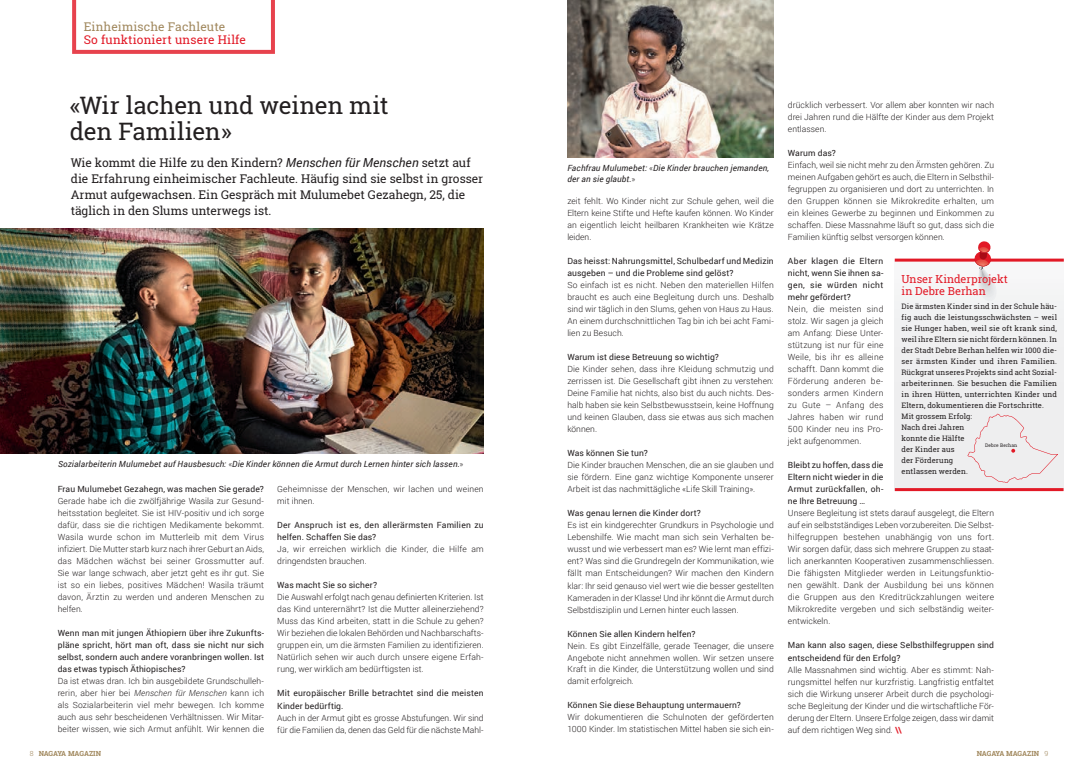
<style>
.page{position:relative;width:1078px;height:780px;background:#fff}
.page>*{position:absolute;margin:0;border:0;box-sizing:border-box;transform-origin:0 0}
.N_Intro{font:24px/26px "Roboto Slab";letter-spacing:-.005em;color:#231f20}
.N_Intro-2{font:12px/16px "Roboto Slab";letter-spacing:-.005em;color:#231f20}
.t1{font:12px "Roboto Slab";letter-spacing:.01em;color:#e21926}
.t2{font:12px "Roboto Slab";letter-spacing:.01em;color:#a0875c}
.N__copy{font:11px "Roboto Slab";letter-spacing:-.005em;color:#e21926}
.N__copy-2{font:300 8.5px/12px "Roboto";letter-spacing:.01em;color:#231f20;text-align:justify}
.N__copy-3{font:8.5px/12px "Roboto";letter-spacing:.015em;color:#231f20}
.N_BU{font:italic 8.5px/11px "Roboto";letter-spacing:.02em;color:#231f20}
.N__copy-4{font:7.5px/11px "Roboto Slab";letter-spacing:.01em;color:#231f20;text-align:justify}
.t3{font:700 7px "Roboto Slab";color:#a0875c}
.vorspann{font:4.8px "Roboto Slab";letter-spacing:.015em;color:#231f20}
.s1{font-family:"Roboto";font-style:italic;font-size:12.5px}
.s2{font-weight:300;font-style:normal}
.s3{font-style:italic}
.s4{font-weight:700;color:#e21926}
.s5{font-weight:300}
</style>
<div class="page">
<div style="left:894px;top:260px;width:169px;height:230px;background:#efeff0"></div>
<hr style="left:894px;top:258px;width:169px;height:3px;background:#e21926">
<hr style="left:894px;top:488px;width:169px;height:3px;background:#e21926">
<img style="left:0;top:228px;width:483px;height:225px">
<img style="left:567px;top:0;width:206px;height:157px">
<svg style="left:973px;top:241px;width:25px;height:54px"></svg>
<svg style="left:967px;top:414px;width:90px;height:68px"></svg>
<svg style="left:72px;top:0;width:203px;height:54px"></svg>
<p class="t2" style="left:84px;top:18px;width:143px">Einheimische Fachleute</p>
<p class="t1" style="left:84px;top:31px;width:163px">So funktioniert unsere Hilfe</p>
<p class="N_Intro" style="left:70px;top:92px;width:320px">«Wir lachen und weinen mit den Familien»</p>
<p class="N_Intro-2" style="left:71px;top:154px;width:414px">Wie kommt die Hilfe zu den Kindern? <span class="s1">Menschen für Menschen</span> setzt auf die Erfahrung einheimischer Fachleute. Häufig sind sie selbst in grosser Armut aufgewachsen. Ein Gespräch mit Mulumebet Gezahegn, 25, die täglich in den Slums unterwegs ist.</p>
<p class="N_BU" style="left:58px;top:458px;width:406px">Sozialarbeiterin Mulumebet auf Hausbesuch: <span class="s2">«</span>Die Kinder können die Armut durch Lernen hinter sich lassen.<span class="s2">»</span></p>
<p class="N__copy-3" style="left:58px;top:483px;width:207px">Frau Mulumebet Gezahegn, was machen Sie gerade?</p>
<p class="N__copy-2" style="left:58px;top:495px;width:208px">Gerade habe ich die zwölfjährige Wasila zur Gesund&shy;heitsstation begleitet. Sie ist HIV-positiv und ich sorge dafür, dass sie die richtigen Medikamente bekommt.<br>Wasila wurde schon im Mutterleib mit dem Virus infiziert. Die Mutter starb kurz nach ihrer Geburt an Aids, das Mädchen wächst bei seiner Grossmutter auf.<br>Sie war lange schwach, aber jetzt geht es ihr gut. Sie ist so ein liebes, positives Mädchen! Wasila träumt davon, Ärztin zu werden und anderen Menschen zu helfen.</p>
<p class="N__copy-3" style="left:58px;top:627px;width:208px;text-align:justify">Wenn man mit jungen Äthiopiern über ihre Zukunfts&shy;pläne spricht, hört man oft, dass sie nicht nur sich selbst, sondern auch andere voranbringen wollen. Ist das etwas typisch Äthiopisches?</p>
<p class="N__copy-2" style="left:58px;top:675px;width:208px">Da ist etwas dran. Ich bin ausgebildete Grundschulleh&shy;rerin, aber hier bei <span class="s3">Menschen für Menschen</span> kann ich als Sozialarbeiterin viel mehr bewegen. Ich komme auch aus sehr bescheidenen Verhältnissen. Wir Mitar&shy;beiter wissen, wie sich Armut anfühlt. Wir kennen die</p>
<p class="N__copy-2" style="left:277px;top:483px;width:208px">Geheimnisse der Menschen, wir lachen und weinen mit ihnen.</p>
<p class="N__copy-3" style="left:277px;top:519px;width:208px">Der Anspruch ist es, den allerärmsten Familien zu helfen. Schaffen Sie das?</p>
<p class="N__copy-2" style="left:277px;top:543px;width:208px">Ja, wir erreichen wirklich die Kinder, die Hilfe am dringendsten brauchen.</p>
<p class="N__copy-3" style="left:277px;top:579px;width:101px">Was macht Sie so sicher?</p>
<p class="N__copy-2" style="left:277px;top:591px;width:208px">Die Auswahl erfolgt nach genau definierten Kriterien. Ist das Kind unterernährt? Ist die Mutter alleinerziehend?<br>Muss das Kind arbeiten, statt in die Schule zu gehen?<br>Wir beziehen die lokalen Behörden und Nachbarschafts&shy;gruppen ein, um die ärmsten Familien zu identifizieren.<br>Natürlich sehen wir auch durch unsere eigene Erfah&shy;rung, wer wirklich am bedürftigsten ist.</p>
<p class="N__copy-3" style="left:277px;top:687px;width:208px">Mit europäischer Brille betrachtet sind die meisten<br>Kinder bedürftig.</p>
<p class="N__copy-2" style="left:277px;top:711px;width:208px">Auch in der Armut gibt es grosse Abstufungen. Wir sind für die Familien da, denen das Geld für die nächste Mahl-</p>
<p class="N_BU" style="left:567px;top:162px;width:203px">Fachfrau Mulumebet: <span class="s2">«</span>Die Kinder brauchen jemanden, der an sie glaubt.<span class="s2">»</span></p>
<p class="N__copy-2" style="left:567px;top:195px;width:208px">zeit fehlt. Wo Kinder nicht zur Schule gehen, weil die Eltern keine Stifte und Hefte kaufen können. Wo Kinder an eigentlich leicht heilbaren Krankheiten wie Krätze leiden.</p>
<p class="N__copy-3" style="left:567px;top:255px;width:208px">Das heisst: Nahrungsmittel, Schulbedarf und Medizin ausgeben – und die Probleme sind gelöst?</p>
<p class="N__copy-2" style="left:567px;top:279px;width:208px">So einfach ist es nicht. Neben den materiellen Hilfen braucht es auch eine Begleitung durch uns. Deshalb sind wir täglich in den Slums, gehen von Haus zu Haus.<br>An einem durchschnittlichen Tag bin ich bei acht Fami&shy;lien zu Besuch.</p>
<p class="N__copy-3" style="left:567px;top:351px;width:153px">Warum ist diese Betreuung so wichtig?</p>
<p class="N__copy-2" style="left:567px;top:363px;width:208px">Die Kinder sehen, dass ihre Kleidung schmutzig und zerrissen ist. Die Gesellschaft gibt ihnen zu verstehen:<br>Deine Familie hat nichts, also bist du auch nichts. Des&shy;halb haben sie kein Selbstbewusstsein, keine Hoffnung und keinen Glauben, dass sie etwas aus sich machen können.</p>
<p class="N__copy-3" style="left:567px;top:447px;width:82px">Was können Sie tun?</p>
<p class="N__copy-2" style="left:567px;top:459px;width:208px">Die Kinder brauchen Menschen, die an sie glauben und sie fördern. Eine ganz wichtige Komponente unserer Arbeit ist das nachmittägliche «Life Skill Training».</p>
<p class="N__copy-3" style="left:567px;top:507px;width:135px">Was genau lernen die Kinder dort?</p>
<p class="N__copy-2" style="left:567px;top:519px;width:208px">Es ist ein kindgerechter Grundkurs in Psychologie und Lebenshilfe. Wie macht man sich sein Verhalten be&shy;wusst und wie verbessert man es? Wie lernt man effizi&shy;ent? Was sind die Grundregeln der Kommunikation, wie fällt man Entscheidungen? Wir machen den Kindern klar: Ihr seid genauso viel wert wie die besser gestellten Kameraden in der Klasse! Und ihr könnt die Armut durch Selbstdisziplin und Lernen hinter euch lassen.</p>
<p class="N__copy-3" style="left:567px;top:627px;width:130px">Können Sie allen Kindern helfen?</p>
<p class="N__copy-2" style="left:567px;top:639px;width:208px">Nein. Es gibt Einzelfälle, gerade Teenager, die unsere Angebote nicht annehmen wollen. Wir setzen unsere Kraft in die Kinder, die Unterstützung wollen und sind damit erfolgreich.</p>
<p class="N__copy-3" style="left:567px;top:699px;width:175px">Können Sie diese Behauptung untermauern?</p>
<p class="N__copy-2" style="left:567px;top:711px;width:208px">Wir dokumentieren die Schulnoten der geförderten<br>1000 Kinder. Im statistischen Mittel haben sie sich ein-</p>
<p class="N__copy-2" style="left:787px;top:99px;width:208px">drücklich verbessert. Vor allem aber konnten wir nach drei Jahren rund die Hälfte der Kinder aus dem Projekt entlassen.</p>
<p class="N__copy-3" style="left:787px;top:147px;width:49px">Warum das?</p>
<p class="N__copy-2" style="left:787px;top:159px;width:208px">Einfach, weil sie nicht mehr zu den Ärmsten gehören. Zu meinen Aufgaben gehört es auch, die Eltern in Selbsthil&shy;fegruppen zu organisieren und dort zu unterrichten. In den Gruppen können sie Mikrokredite erhalten, um ein kleines Gewerbe zu beginnen und Einkommen zu schaffen. Diese Massnahme läuft so gut, dass sich die Familien künftig selbst versorgen können.</p>
<p class="N__copy-3" style="left:787px;top:255px;width:97px;text-align:justify">Aber klagen die Eltern nicht, wenn Sie ihnen sa&shy;gen, sie würden nicht mehr gefördert?</p>
<p class="N__copy-2" style="left:787px;top:303px;width:97px">Nein, die meisten sind stolz. Wir sagen ja gleich am Anfang: Diese Unter&shy;stützung ist nur für eine Weile, bis ihr es alleine schafft. Dann kommt die Förderung anderen be&shy;sonders armen Kindern zu Gute – Anfang des Jahres haben wir rund 500 Kinder neu ins Pro&shy;jekt aufgenommen.</p>
<p class="N__copy-3" style="left:787px;top:459px;width:97px;text-align:justify">Bleibt zu hoffen, dass die Eltern nicht wieder in die Armut zurückfallen, oh&shy;ne Ihre Betreuung …</p>
<p class="N__copy-2" style="left:787px;top:507px;width:208px">Unsere Begleitung ist stets darauf ausgelegt, die Eltern auf ein selbstständiges Leben vorzubereiten. Die Selbst&shy;hilfegruppen bestehen unabhängig von uns fort.<br>Wir sorgen dafür, dass sich mehrere Gruppen zu staat&shy;lich anerkannten Kooperativen zusammenschliessen.<br>Die fähigsten Mitglieder werden in Leitungsfunktio&shy;nen gewählt. Dank der Ausbildung bei uns können die Gruppen aus den Kreditrückzahlungen weitere Mikrokredite vergeben und sich selbständig weiter&shy;entwickeln.</p>
<p class="N__copy-3" style="left:787px;top:639px;width:207px">Man kann also sagen, diese Selbsthilfegruppen sind entscheidend für den Erfolg?</p>
<p class="N__copy-2" style="left:787px;top:663px;width:207px">Alle Massnahmen sind wichtig. Aber es stimmt: Nah&shy;rungsmittel helfen nur kurzfristig. Langfristig entfaltet sich die Wirkung unserer Arbeit durch die psychologi&shy;sche Begleitung der Kinder und die wirtschaftliche För&shy;derung der Eltern. Unsere Erfolge zeigen, dass wir damit auf dem richtigen Weg sind. <span class="s4">\\</span></p>
<p class="N__copy" style="left:901px;top:271px;width:108px">Unser Kinderprojekt</p>
<p class="N__copy" style="left:901px;top:283px;width:86px">in Debre Berhan</p>
<p class="N__copy-4" style="left:901px;top:300px;width:157px">Die ärmsten Kinder sind in der Schule häu&shy;fig auch die leistungsschwächsten – weil sie Hunger haben, weil sie oft krank sind, weil ihre Eltern sie nicht fördern können. In der Stadt Debre Berhan helfen wir 1000 die&shy;ser ärmsten Kinder und ihren Familien.<br>Rückgrat unseres Projekts sind acht Sozial&shy;arbeiterinnen. Sie besuchen die Familien in ihren Hütten, unterrichten Kinder und Eltern, dokumentieren die Fortschritte.</p>
<p class="N__copy-4" style="left:901px;top:410px;width:72px">Mit grossem Erfolg:</p>
<p class="N__copy-4" style="left:901px;top:421px;width:64px">Nach drei Jahren</p>
<p class="N__copy-4" style="left:901px;top:432px;width:64px">konnte die Hälfte</p>
<p class="N__copy-4" style="left:901px;top:443px;width:54px">der Kinder aus</p>
<p class="N__copy-4" style="left:901px;top:454px;width:53px">der Förderung</p>
<p class="N__copy-4" style="left:901px;top:465px;width:68px">entlassen werden.</p>
<p class="vorspann" style="left:984px;top:442px;width:34px">Debre Berhan</p>
<p class="t3" style="left:30px;top:749px;width:73px"><span class="s5">8</span> NAGAYA MAGAZIN</p>
<p class="t3" style="left:976px;top:749px;width:73px">NAGAYA MAGAZIN <span class="s5">9</span></p>
</div>
